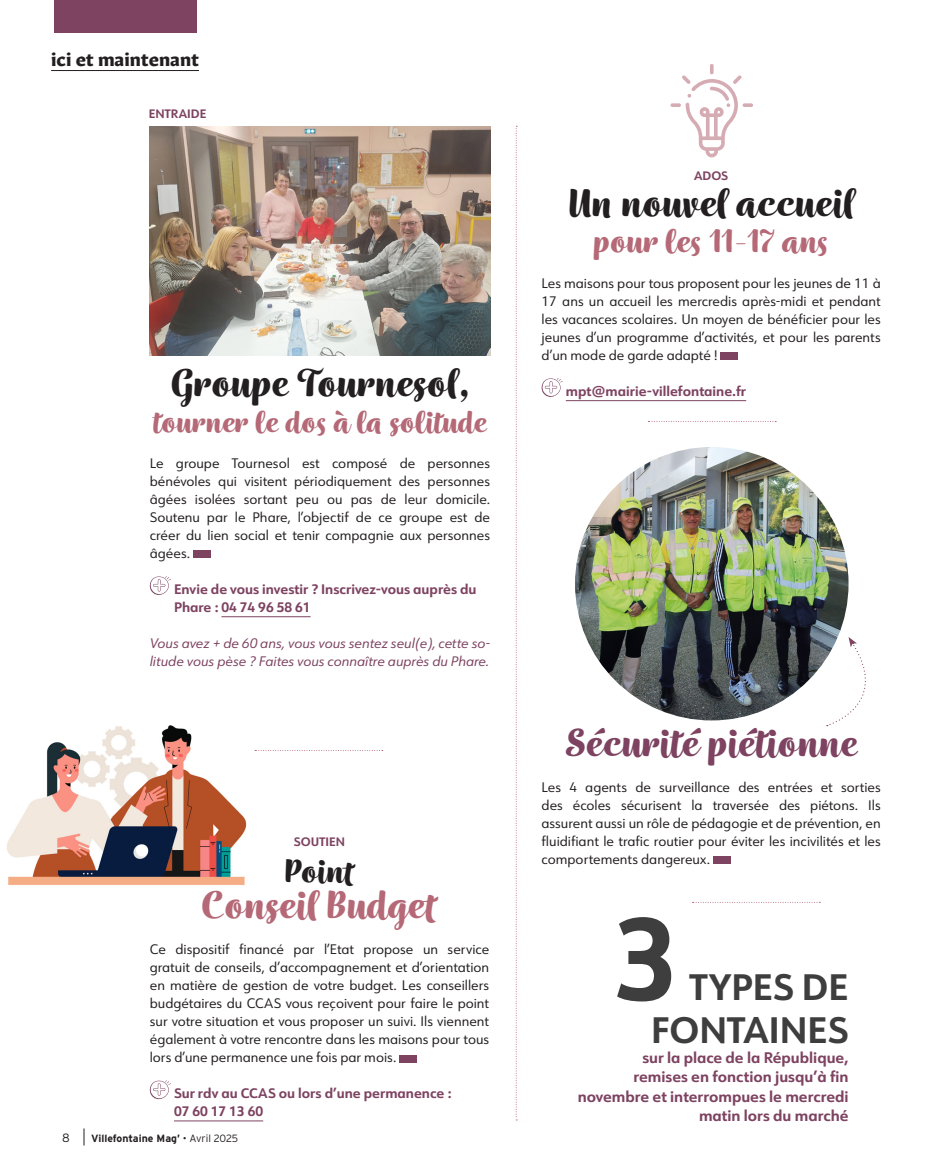
<style>
.page{position:relative;width:936px;height:1174px;background:#fff}
.page>*{position:absolute;margin:0;border:0;box-sizing:border-box;transform-origin:0 0}
.t1{font:700 114px "URW Form";color:#3e3e3f}
.t2{font:700 45px "Wreath";color:#231f20}
.t3{font:700 45px "Wreath";color:#7d4361}
.t4{font:700 45px "Wreath";color:#b56977}
.t5{font:700 37.5px "Wreath";color:#b56977}
.t6{font:700 37.5px "Wreath";color:#231f20}
.t7{font:700 36px/43.2px "URW Form";color:#3e3e3f;text-align:right}
.t8{font:700 34.5px "Wreath";color:#b56977}
.t9{font:700 18px "Gitan Latn";color:#231f20}
.t10{font:700 15px/19.5px "URW Form";color:#7d4361;text-align:right}
.t11{font:13.5px/18px "URW Form";color:#231f20;text-align:justify}
.t12{font:700 13.5px/18px "URW Form";color:#7d4361}
.t13{font:italic 13.5px/18px "URW Form";color:#7d4361}
.t14{font:700 12px "URW Form";color:#7d4361}
.t15{font:300 12px "Interstate";color:#231f20}
.t16{font:700 10.5px "Interstate";color:#231f20}
.s1{font-weight:300}
</style>
<div class="page">
<img style="left:7px;top:725px;width:248px;height:160px">
<hr style="left:51px;top:70px;width:148px;height:1px;background:#231f20">
<div style="left:54px;top:0;width:142px;height:33px;background:#7d4361"></div>
<hr style="left:221px;top:616px;width:89px;height:1px;background:#7d4361">
<div style="left:193px;top:550px;width:17px;height:8px;background:#7d4361"></div>
<svg style="left:149px;top:576px;width:22px;height:19px"></svg>
<hr style="left:174px;top:1120px;width:89px;height:1px;background:#7d4361">
<div style="left:399px;top:1054px;width:17px;height:8px;background:#7d4361"></div>
<svg style="left:149px;top:1080px;width:22px;height:20px"></svg>
<img style="left:150px;top:126px;width:340px;height:229px">
<svg style="left:742px;top:103px;width:11px;height:4px"></svg>
<svg style="left:670px;top:103px;width:11px;height:4px"></svg>
<svg style="left:682px;top:64px;width:59px;height:93px"></svg>
<hr style="left:566px;top:400px;width:180px;height:1px;background:#7d4361">
<div style="left:720px;top:352px;width:18px;height:8px;background:#7d4361"></div>
<svg style="left:541px;top:378px;width:22px;height:19px"></svg>
<div style="left:713px;top:856px;width:17px;height:8px;background:#7d4361"></div>
<img style="left:575px;top:447px;width:273px;height:273px;border-radius:137px">
<svg style="left:826px;top:637px;width:40px;height:89px"></svg>
<svg style="left:516px;top:126px;width:1px;height:994px"></svg>
<svg style="left:255px;top:750px;width:128px;height:1px"></svg>
<svg style="left:692px;top:902px;width:128px;height:1px"></svg>
<svg style="left:648px;top:421px;width:128px;height:1px"></svg>
<svg style="left:84px;top:1128px;width:1px;height:17px"></svg>
<p class="t9" style="left:51px;top:44px;width:149px">ici et maintenant</p>
<p class="t14" style="left:149px;top:105px;width:59px">ENTRAIDE</p>
<p class="t2" style="left:170px;top:355px;width:300px">Groupe Tournesol,</p>
<p class="t8" style="left:153px;top:401px;width:336px">tourner le dos à la solitude</p>
<p class="t11" style="left:150px;top:454px;width:342px">Le groupe Tournesol est composé de personnes bénévoles qui visitent périodiquement des personnes âgées isolées sortant peu ou pas de leur domicile.<br>Soutenu par le Phare, l’objectif de ce groupe est de créer du lien social et tenir compagnie aux personnes âgées.</p>
<p class="t12" style="left:174px;top:580px;width:304px">Envie de vous investir ? Inscrivez-vous auprès du<br>Phare : 04 74 96 58 61</p>
<p class="t13" style="left:150px;top:634px;width:342px">Vous avez + de 60 ans, vous vous sentez seul(e), cette so&shy;litude vous pèse ? Faites vous connaître auprès du Phare.</p>
<p class="t14" style="left:294px;top:833px;width:53px">SOUTIEN</p>
<p class="t6" style="left:285px;top:848px;width:71px">Point</p>
<p class="t4" style="left:202px;top:877px;width:236px">Conseil Budget</p>
<p class="t11" style="left:150px;top:940px;width:341px">Ce dispositif financé par l’Etat propose un service gratuit de conseils, d’accompagnement et d’orientation en matière de gestion de votre budget. Les conseillers budgétaires du CCAS vous reçoivent pour faire le point sur votre situation et vous proposer un suivi. Ils viennent également à votre rencontre dans les maisons pour tous lors d’une permanence une fois par mois.</p>
<p class="t12" style="left:174px;top:1084px;width:279px">Sur rdv au CCAS ou lors d’une permanence :<br>07 60 17 13 60</p>
<p class="t15" style="left:62px;top:1131px;width:9px">8</p>
<p class="t16" style="left:91px;top:1132px;width:148px">Villefontaine Mag’ <span class="s1">• Avril 2025</span></p>
<p class="t14" style="left:694px;top:167px;width:36px">ADOS</p>
<p class="t2" style="left:568px;top:175px;width:287px">Un nouvel accueil</p>
<p class="t5" style="left:593px;top:218px;width:237px">pour les 11-17 ans</p>
<p class="t11" style="left:541px;top:274px;width:341px">Les maisons pour tous proposent pour les jeunes de 11 à 17 ans un accueil les mercredis après-midi et pendant les vacances scolaires. Un moyen de bénéficier pour les jeunes d’un programme d’activités, et pour les parents d’un mode de garde adapté !</p>
<p class="t12" style="left:566px;top:382px;width:182px">mpt@mairie-villefontaine.fr</p>
<p class="t3" style="left:564px;top:715px;width:294px">Sécurité piétionne</p>
<p class="t11" style="left:541px;top:778px;width:341px">Les 4 agents de surveillance des entrées et sorties des écoles sécurisent la traversée des piétons. Ils assurent aussi un rôle de pédagogie et de prévention, en fluidifiant le trafic routier pour éviter les incivilités et les comportements dangereux.</p>
<p class="t1" style="left:615px;top:879px;width:67px">3</p>
<p class="t7" style="left:651px;top:964px;width:199px">TYPES DE<br>FONTAINES</p>
<p class="t10" style="left:642px;top:1047px;width:208px">sur la place de la République,</p>
<p class="t10" style="left:633px;top:1066px;width:216px">remises en fonction jusqu’à fin</p>
<p class="t10" style="left:577px;top:1086px;width:272px">novembre et interrompues le mercredi matin lors du marché</p>
</div>
